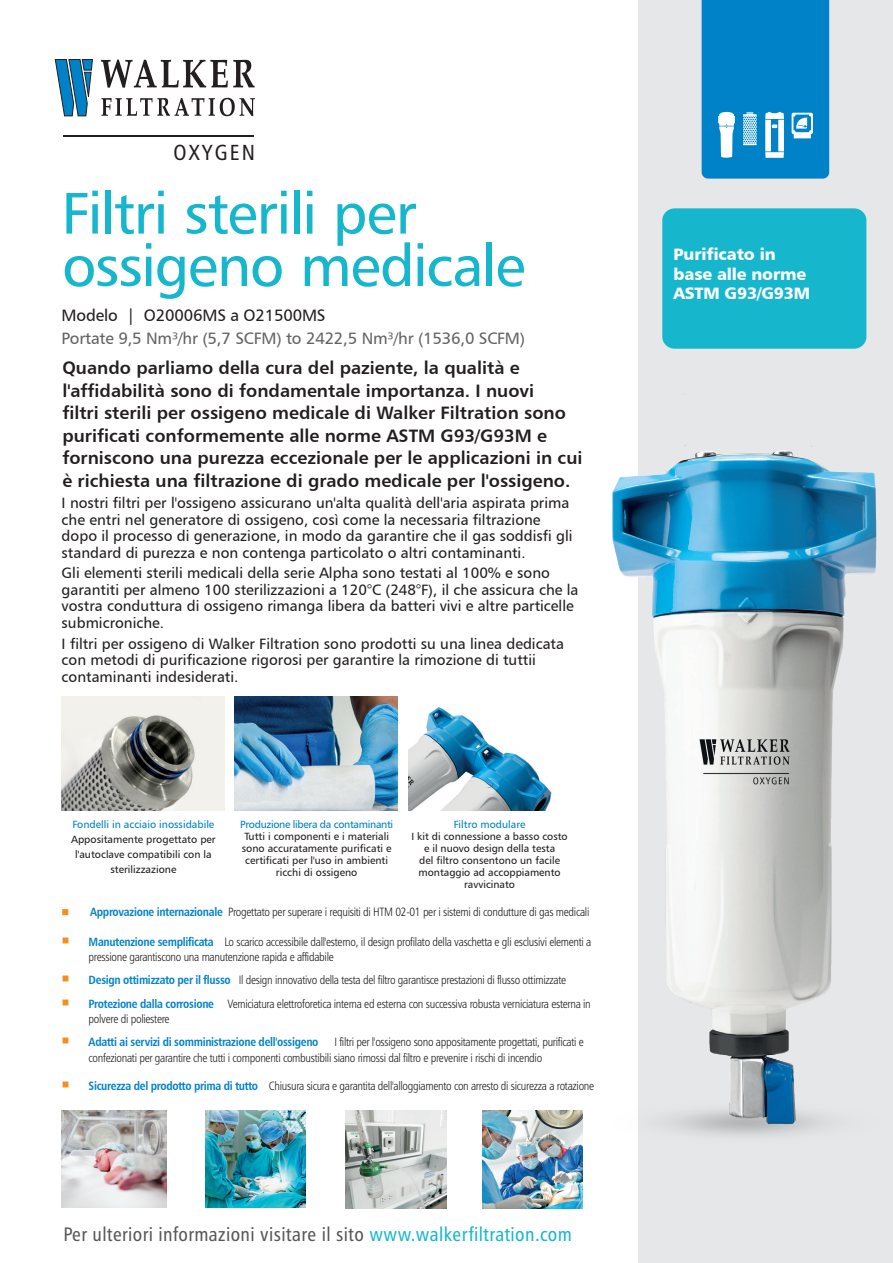
<style>
.page{position:relative;width:893px;height:1263px;background:#fff}
.page>*{position:absolute;margin:0;border:0;box-sizing:border-box;transform-origin:0 0}
.t1{font:58.5px/52.5px "Humanist 777 BT Roman B";letter-spacing:-.025em;color:#16b7cd}
.t2{font:21.75px "Humanist 777 BT Roman Condensed B";letter-spacing:.1em;color:#231f20}
.t3{font:19.5px "Humanist 777 BT Roman Condensed B";letter-spacing:.02em;color:#57585a}
.t4{font:18px/22.5px "Humanist 777 BT Bold B";color:#231f20}
.t5{font:16.5px "Humanist 777 BT Roman B";letter-spacing:-.01em;color:#636366}
.t6{font:16.5px/19.5px "Humanist 777 BT Black B";letter-spacing:-.01em;color:#fff}
.t7{font:16.5px "Humanist 777 BT Roman B";letter-spacing:-.01em;color:#231f20}
.t8{font:15px/16.5px "Humanist 777 BT Roman B";color:#231f20}
.t9{font:12px/15px "Humanist 777 BT Light Condensed B";letter-spacing:-.025em;color:#231f20}
.t10{font:12px "Humanist 777 BT Bold Condensed B";letter-spacing:-.025em;color:#0082c8}
.t11{font:10.5px/12px "Humanist 777 BT Roman B";color:#231f20;text-align:center}
.t12{font:10.5px "Humanist 777 BT Roman B";color:#0082c8}
.t13{font:10.5px "Humanist 777 BT Roman B";letter-spacing:-.03em;color:#0082c8}
.s1{color:#f68e1e}
.s2{font-family:"Humanist 777 BT Bold Condensed B";color:#0082c8}
.s3{color:#16b7cd}
</style>
<div class="page">
<div style="left:638px;top:0;width:255px;height:1263px;background:#e6e7e9"></div>
<svg style="left:702px;top:0;width:127px;height:179px;background:#148bcc"></svg>
<svg style="left:55px;top:59px;width:200px;height:57px"></svg>
<hr style="left:64px;top:135px;width:190px;height:2px;background:#231f20">
<img style="left:612px;top:325px;width:265px;height:811px">
<div style="left:662px;top:208px;width:204px;height:141px;background:#16b7cd;border-radius:12px"></div>
<img style="left:408px;top:707px;width:144px;height:104px">
<img style="left:205px;top:1110px;width:101px;height:98px">
<img style="left:346px;top:1110px;width:100px;height:99px">
<img style="left:62px;top:1110px;width:105px;height:98px">
<img style="left:482px;top:1110px;width:101px;height:98px">
<img style="left:62px;top:697px;width:163px;height:114px">
<img style="left:234px;top:697px;width:164px;height:114px">
<h2 class="t2" style="left:173px;top:139px;width:83px">OXYGEN</h2>
<h1 class="t1" style="left:61px;top:186px;width:465px">Filtri sterili per ossigeno medicale</h1>
<h3 class="t7" style="left:62px;top:305px;width:265px">Modelo | O20006MS a O21500MS</h3>
<h3 class="t5" style="left:62px;top:328px;width:465px">Portate 9,5 Nm³/hr (5,7 SCFM) to 2422,5 Nm³/hr (1536,0 SCFM)</h3>
<p class="t4" style="left:62px;top:356px;width:522px">Quando parliamo della cura del paziente, la qualità e l'affidabilità sono di fondamentale importanza. I nuovi<br>filtri sterili per ossigeno medicale di Walker Filtration sono purificati conformemente alle norme ASTM G93/G93M e forniscono una purezza eccezionale per le applicazioni in cui è richiesta una filtrazione di grado medicale per l'ossigeno.</p>
<p class="t8" style="left:62px;top:494px;width:512px">I nostri filtri per l'ossigeno assicurano un'alta qualità dell'aria aspirata prima che entri nel generatore di ossigeno, così come la necessaria filtrazione dopo il processo di generazione, in modo da garantire che il gas soddisfi gli standard di purezza e non contenga particolato o altri contaminanti.</p>
<p class="t8" style="left:62px;top:564px;width:518px">Gli elementi sterili medicali della serie Alpha sono testati al 100% e sono garantiti per almeno 100 sterilizzazioni a 120°C (248°F), il che assicura che la vostra conduttura di ossigeno rimanga libera da batteri vivi e altre particelle submicroniche.</p>
<p class="t8" style="left:62px;top:635px;width:504px">I filtri per ossigeno di Walker Filtration sono prodotti su una linea dedicata con metodi di purificazione rigorosi per garantire la rimozione di tuttii contaminanti indesiderati.</p>
<p class="t12" style="left:73px;top:817px;width:143px">Fondelli in acciaio inossidabile</p>
<p class="t11" style="left:71px;top:831px;width:146px;line-height:15px">Appositamente progettato per l'autoclave compatibili con la sterilizzazione</p>
<p class="t13" style="left:240px;top:817px;width:155px">Produzione libera da contaminanti</p>
<p class="t11" style="left:242px;top:830px;width:151px">Tutti i componenti e i materiali sono accuratamente purificati e certificati per l'uso in ambienti ricchi di ossigeno</p>
<p class="t12" style="left:454px;top:817px;width:73px">Filtro modulare</p>
<p class="t11" style="left:411px;top:830px;width:158px">I kit di connessione a basso costo e il nuovo design della testa<br>del filtro consentono un facile montaggio ad accoppiamento ravvicinato</p>
<p class="t9" style="left:62px;top:904px;width:529px"><span class="s1">■</span> <span class="s2">Approvazione internazionale</span> Progettato per superare i requisiti di HTM 02-01 per i sistemi di condutture di gas medicali</p>
<p class="t9" style="left:89px;top:934px;width:504px"><span class="s2">Manutenzione semplificata</span> Lo scarico accessibile dall'esterno, il design profilato della vaschetta e gli esclusivi elementi a pressione garantiscono una manutenzione rapida e affidabile</p>
<p class="t9" style="left:89px;top:968px;width:504px;line-height:23.5px"><span class="s2">Design ottimizzato per il flusso</span> Il design innovativo della testa del filtro garantisce prestazioni di flusso ottimizzate<br><span class="s2">Protezione dalla corrosione</span> Verniciatura elettroforetica interna ed esterna con successiva robusta verniciatura esterna in</p>
<p class="t9" style="left:89px;top:1011px;width:82px">polvere di poliestere</p>
<p class="t10" style="left:89px;top:1035px;width:231px">Adatti ai servizi di somministrazione dell'ossigeno</p>
<p class="t9" style="left:89px;top:1035px;width:497px;text-indent:246px">I filtri per l'ossigeno sono appositamente progettati, purificati e confezionati per garantire che tutti i componenti combustibili siano rimossi dal filtro e prevenire i rischi di incendio</p>
<p class="t9" style="left:89px;top:1078px;width:507px"><span class="s2">Sicurezza del prodotto prima di tutto</span> Chiusura sicura e garantita dell'alloggiamento con arresto di sicurezza a rotazione</p>
<h3 class="t3" style="left:64px;top:1222px;width:510px">Per ulteriori informazioni visitare il sito <span class="s3">www.walkerfiltration.com</span></h3>
<h3 class="t6" style="left:673px;top:244px;width:138px">Purificato in base alle norme<br>ASTM G93/G93M</h3>
</div>
